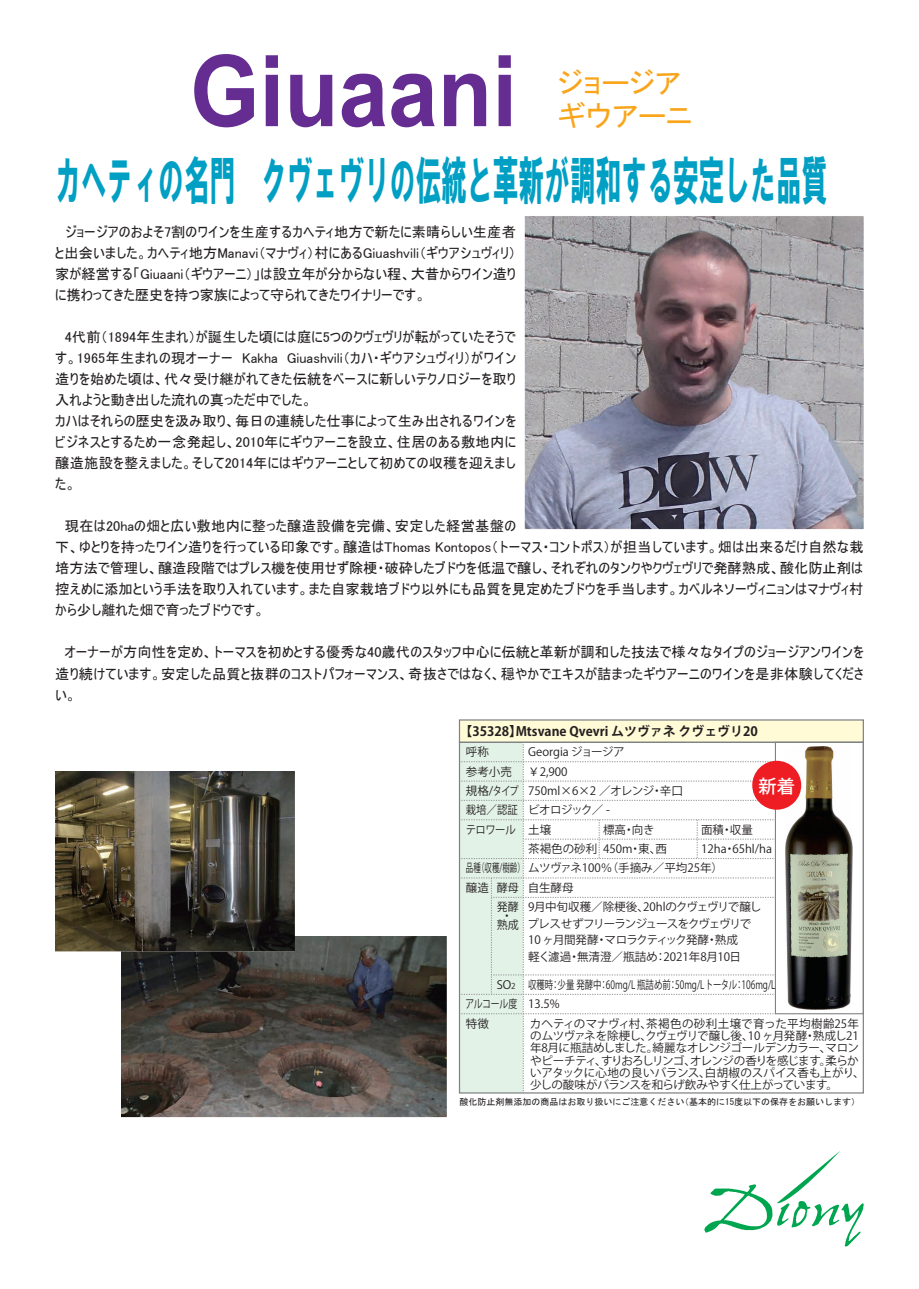
<style>
.page{position:relative;width:919px;height:1289px;background:#fff}
.page>*{position:absolute;margin:0;border:0;box-sizing:border-box;transform-origin:0 0}
.t1{font:700 99px "Arial";color:#652d91;scale:.9 1}
.t2{font:52.5px "HG Soei Kakugothic UB";color:#009fc3;scale:.49 1}
.t3{font:28.8px/32.8px "JK P Gothic";color:#f9a51b}
.t4{font:500 18.15px "Koz Go Pro";color:#fff}
.t5{font:14.25px/21px "MS UI Gothic";letter-spacing:.01em;color:#231f20;text-align:justify}
.t6{font:700 12.9px "Koz Go Pro";color:#231f20}
.t7{font:11.55px/12.3px "Koz Go Pro";letter-spacing:-.03em;color:#231f20}
.t8{font:11.55px/19.4px "Koz Go Pro";letter-spacing:-.005em;color:#231f20}
.t9{font:11.55px/16.5px "Koz Go Pro";letter-spacing:-.05em;color:#231f20}
.t10{font:11.55px/19.4px "Koz Go Pro";letter-spacing:-.005em;color:#231f20;scale:.73 1}
.t11{font:11.55px/19.4px "Koz Go Pro";letter-spacing:-.005em;color:#231f20;scale:.65 1}
.t12{font:11.55px/9px "Koz Go Pro";letter-spacing:-.005em;color:#231f20;text-align:center;scale:.95 1}
.t13{font:11.55px/19.5px "Koz Go Pro";letter-spacing:-.005em;color:#231f20;scale:.77 1}
.t14{font:11.55px "Koz Go Pro";letter-spacing:-.005em;color:#231f20;scale:.9 1}
.t15{font:9px "MS Gothic";color:#231f20}
.s1{font-size:8.1px}
</style>
<div class="page">
<svg style="left:704px;top:1151px;width:160px;height:95px"></svg>
<img style="left:122px;top:936px;width:324px;height:182px">
<img style="left:56px;top:771px;width:238px;height:180px">
<svg style="left:459px;top:923px;width:316px;height:170px"></svg>
<div style="left:774px;top:741px;width:89px;height:273px;border:1px solid #808285"></div>
<img style="left:786px;top:923px;width:66px;height:86px">
<img style="left:130px;top:216px;width:734px;height:707px">
<h1 class="t1" style="left:190px;top:22px;width:365px">Giuaani</h1>
<h3 class="t3" style="left:557px;top:66px;width:136px">ジョージアギウアーニ</h3>
<h2 class="t2" style="left:55px;top:154px;width:1576px">カヘティの名門　クヴェヴリの伝統と革新が調和する安定した品質</h2>
<p class="t5" style="left:55px;top:221px;width:462px">　ジョージアのおよそ7割のワインを生産するカヘティ地方で新たに素晴らしい生産者と出会いました。カヘティ地方Manavi（マナヴィ）村にあるGiuashvili（ギウアシュヴィリ）家が経営する「Giuaani（ギウアーニ）」は設立年が分からない程、大昔からワイン造りに携わってきた歴史を持つ家族によって守られてきたワイナリーです。</p>
<p class="t5" style="left:55px;top:326px;width:462px;text-align:left">　4代前（1894年生まれ）が誕生した頃には庭に5つのクヴェヴリが転がっていたそうです。1965年生まれの現オーナー　Kakha Giuashvili（カハ・ギウアシュヴィリ）がワイン造りを始めた頃は、代々受け継がれてきた伝統をベースに新しいテクノロジーを取り入れようと動き出した流れの真っただ中でした。<br>カハはそれらの歴史を汲み取り、毎日の連続した仕事によって生み出されるワインをビジネスとするため一念発起し、2010年にギウアーニを設立、住居のある敷地内に醸造施設を整えました。そして2014年にはギウアーニとして初めての収穫を迎えました。</p>
<p class="t5" style="left:55px;top:515px;width:809px;text-align:left">　現在は20haの畑と広い敷地内に整った醸造設備を完備、安定した経営基盤の<br>下、ゆとりを持ったワイン造りを行っている印象です。醸造はThomas Kontopos（トーマス・コントポス）が担当しています。畑は出来るだけ自然な栽培方法で管理し、醸造段階ではプレス機を使用せず除梗・破砕したブドウを低温で醸し、それぞれのタンクやクヴェヴリで発酵熟成、酸化防止剤は控えめに添加という手法を取り入れています。また自家栽培ブドウ以外にも品質を見定めたブドウを手当します。カベルネソーヴィニョンはマナヴィ村から少し離れた畑で育ったブドウです。</p>
<p class="t5" style="left:55px;top:642px;width:809px">　オーナーが方向性を定め、トーマスを初めとする優秀な40歳代のスタッフ中心に伝統と革新が調和した技法で様々なタイプのジョージアンワインを造り続けています。安定した品質と抜群のコストパフォーマンス、奇抜さではなく、穏やかでエキスが詰まったギウアーニのワインを是非体験してください。</p>
<p class="t6" style="left:459px;top:723px;width:300px">【35328】Mtsvane Qvevri ムツヴァネ クヴェヴリ20</p>
<p class="t8" style="left:528px;top:742px;width:98px">Georgia ジョージア￥2,900</p>
<p class="t8" style="left:466px;top:742px;width:48px">呼称<br>参考小売</p>
<p class="t4" style="left:758px;top:774px;width:38px">新着</p>
<p class="t8" style="left:466px;top:781px;width:54px">規格/タイプ栽培／認証</p>
<p class="t8" style="left:528px;top:781px;width:156px">750ml×6×2 ／オレンジ・辛口ビオロジック／ -<br>土壌<br>茶褐色の砂利</p>
<p class="t8" style="left:603px;top:820px;width:66px">標高・向き<br>450m・東、西</p>
<p class="t8" style="left:701px;top:820px;width:72px">面積・収量<br>12ha・65hl/ha</p>
<p class="t14" style="left:465px;top:822px;width:57px">テロワール</p>
<p class="t11" style="left:466px;top:858px;width:397px">品種（収穫/樹齢）ムツヴァネ100％（手摘み／平均25年）醸造</p>
<p class="t12" style="left:496px;top:883px;width:82px">酵母 自生酵母</p>
<p class="t12" style="left:496px;top:902px;width:25px">発酵・熟成</p>
<p class="t9" style="left:527px;top:899px;width:235px">9月中旬収穫／除梗後、20hlのクヴェヴリで醸しプレスせずフリーランジュースをクヴェヴリで<br>10 ヶ月間発酵・マロラクティック発酵・熟成<br>軽く濾過・無清澄／瓶詰め：2021年8月10日</p>
<p class="t8" style="left:496px;top:975px;width:20px">SO<span class="s1">2</span></p>
<p class="t13" style="left:465px;top:994px;width:69px">アルコール度特徴</p>
<p class="t10" style="left:528px;top:975px;width:340px">収穫時：少量 発酵中：60mg/L 瓶詰め前：50mg/Lトータル：106mg/L<br>13.5%</p>
<p class="t7" style="left:529px;top:1017px;width:336px">カヘティのマナヴィ村、茶褐色の砂利土壌で育った平均樹齢25年のムツヴァネを除梗し、クヴェヴリで醸し後、10 ヶ月発酵・熟成し21年8月に瓶詰めしました。綺麗なオレンジゴールデンカラー、マロンやピーチティ、すりおろしリンゴ、オレンジの香りを感じます。柔らかいアタックに心地の良いバランス、白胡椒のスパイス香も上がり、少しの酸味がバランスを和らげ飲みやすく仕上がっています。</p>
<p class="t15" style="left:459px;top:1097px;width:402px">酸化防止剤無添加の商品はお取り扱いにご注意ください（基本的に15度以下の保存をお願いします）</p>
</div>
